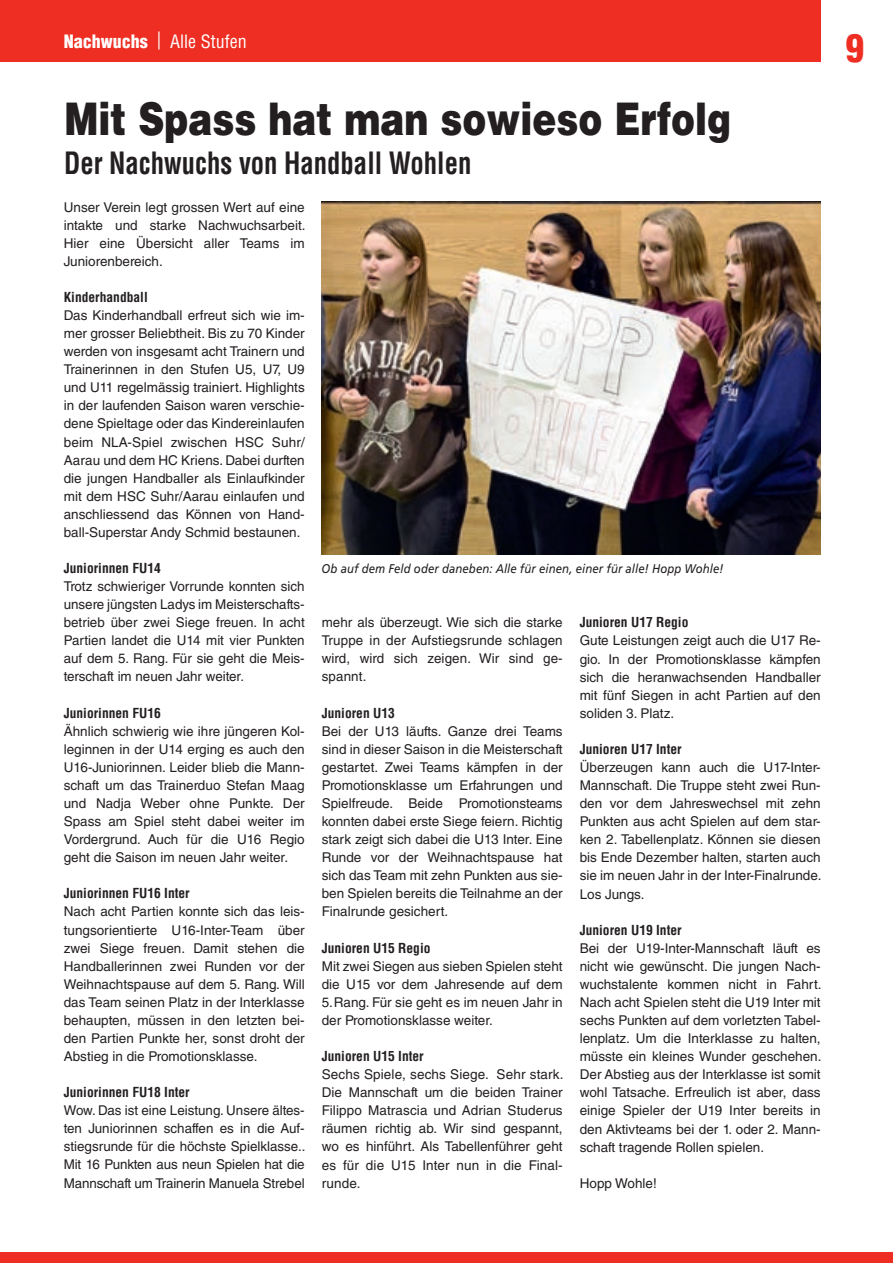
<style>
.page{position:relative;width:893px;height:1263px;background:#fff}
.page>*{position:absolute;margin:0;border:0;box-sizing:border-box;transform-origin:0 0}
.t1{font:900 45px "Helvetica LT Std";color:#231f20;scale:.8 1}
.t2{font:900 condensed 37.5px "Helvetica LT Std";color:#ee2e22}
.t3{font:700 condensed 30px "Helvetica LT Std";color:#231f20;scale:.89 1}
.t4{font:condensed 18px "Helvetica LT Std";color:#fff}
.t5{font:13.5px/18.1px "Helvetica LT Std";color:#231f20;text-align:justify}
.t6{font:700 condensed 13.5px "Helvetica LT Std";color:#231f20}
.t7{font:italic 12.6px "Frutiger LT Com";letter-spacing:.01em;color:#231f20;scale:.9 1}
.s1{font-weight:900}
</style>
<div class="page">
<div style="left:0;top:0;width:821px;height:62px;background:#ee2e22"></div>
<div style="left:0;top:1252px;width:893px;height:11px;background:#ee2e22"></div>
<img style="left:322px;top:202px;width:499px;height:353px">
<h3 class="t4" style="left:64px;top:30px;width:185px"><span class="s1">Nachwuchs</span> | Alle Stufen</h3>
<h1 class="t1" style="left:65px;top:90px;width:835px">Mit Spass hat man sowieso Erfolg</h1>
<h3 class="t3" style="left:64px;top:145px;width:459px">Der Nachwuchs von Handball Wohlen</h3>
<p class="t5" style="left:64px;top:198px;width:243px">Unser Verein legt grossen Wert auf eine intakte und starke Nachwuchsarbeit.<br>Hier eine Übersicht aller Teams im Juniorenbereich.</p>
<p class="t6" style="left:64px;top:289px;width:86px">Kinderhandball</p>
<p class="t5" style="left:64px;top:306px;width:242px">Das Kinderhandball erfreut sich wie im&shy;mer grosser Beliebtheit. Bis zu 70 Kinder werden von insgesamt acht Trainern und Trainerinnen in den Stufen U5, U7, U9 und U11 regelmässig trainiert. Highlights in der laufenden Saison waren verschie&shy;dene Spieltage oder das Kindereinlaufen beim NLA-Spiel zwischen HSC Suhr/ Aarau und dem HC Kriens. Dabei durften die jungen Handballer als Einlaufkinder mit dem HSC Suhr/Aarau einlaufen und anschliessend das Können von Hand&shy;ball-Superstar Andy Schmid bestaunen.</p>
<p class="t6" style="left:64px;top:560px;width:99px">Juniorinnen FU14</p>
<p class="t5" style="left:64px;top:577px;width:242px">Trotz schwieriger Vorrunde konnten sich unsere jüngsten Ladys im Meisterschafts&shy;betrieb über zwei Siege freuen. In acht Partien landet die U14 mit vier Punkten auf dem 5. Rang. Für sie geht die Meis&shy;terschaft im neuen Jahr weiter.</p>
<p class="t6" style="left:64px;top:704px;width:99px">Juniorinnen FU16</p>
<p class="t5" style="left:64px;top:722px;width:242px">Ähnlich schwierig wie ihre jüngeren Kol&shy;leginnen in der U14 erging es auch den U16-Juniorinnen. Leider blieb die Mann&shy;schaft um das Trainerduo Stefan Maag und Nadja Weber ohne Punkte. Der Spass am Spiel steht dabei weiter im Vordergrund. Auch für die U16 Regio geht die Saison im neuen Jahr weiter.</p>
<p class="t6" style="left:64px;top:885px;width:127px">Juniorinnen FU16 Inter</p>
<p class="t5" style="left:64px;top:903px;width:242px">Nach acht Partien konnte sich das leis&shy;tungsorientierte U16-Inter-Team über zwei Siege freuen. Damit stehen die Handballerinnen zwei Runden vor der Weihnachtspause auf dem 5. Rang. Will das Team seinen Platz in der Interklasse behaupten, müssen in den letzten bei&shy;den Partien Punkte her, sonst droht der Abstieg in die Promotionsklasse.</p>
<p class="t6" style="left:64px;top:1084px;width:127px">Juniorinnen FU18 Inter</p>
<p class="t5" style="left:64px;top:1101px;width:243px">Wow. Das ist eine Leistung. Unsere ältes&shy;ten Juniorinnen schaffen es in die Auf&shy;stiegsrunde für die höchste Spielklasse..<br>Mit 16 Punkten aus neun Spielen hat die Mannschaft um Trainerin Manuela Strebel</p>
<p class="t7" style="left:322px;top:561px;width:448px">Ob auf dem Feld oder daneben: Alle für einen, einer für alle! Hopp Wohle!</p>
<p class="t5" style="left:322px;top:613px;width:242px">mehr als überzeugt. Wie sich die starke Truppe in der Aufstiegsrunde schlagen wird, wird sich zeigen. Wir sind ge&shy;spannt.</p>
<p class="t6" style="left:322px;top:704px;width:75px">Junioren U13</p>
<p class="t5" style="left:322px;top:722px;width:242px">Bei der U13 läufts. Ganze drei Teams sind in dieser Saison in die Meisterschaft gestartet. Zwei Teams kämpfen in der Promotionsklasse um Erfahrungen und Spielfreude. Beide Promotionsteams konnten dabei erste Siege feiern. Richtig stark zeigt sich dabei die U13 Inter. Eine Runde vor der Weihnachtspause hat sich das Team mit zehn Punkten aus sie&shy;ben Spielen bereits die Teilnahme an der Finalrunde gesichert.</p>
<p class="t6" style="left:322px;top:939px;width:110px">Junioren U15 Regio</p>
<p class="t5" style="left:322px;top:957px;width:242px">Mit zwei Siegen aus sieben Spielen steht die U15 vor dem Jahresende auf dem 5.Rang. Für sie geht es im neuen Jahr in der Promotionsklasse weiter.</p>
<p class="t6" style="left:322px;top:1048px;width:103px">Junioren U15 Inter</p>
<p class="t5" style="left:322px;top:1065px;width:243px;text-align:left">Sechs Spiele, sechs Siege. Sehr stark.<br>Die Mannschaft um die beiden Trainer Filippo Matrascia und Adrian Studerus räumen richtig ab. Wir sind gespannt, wo es hinführt. Als Tabellenführer geht es für die U15 Inter nun in die Final&shy;runde.</p>
<p class="t6" style="left:580px;top:614px;width:110px">Junioren U17 Regio</p>
<p class="t5" style="left:580px;top:632px;width:242px">Gute Leistungen zeigt auch die U17 Re&shy;gio. In der Promotionsklasse kämpfen sich die heranwachsenden Handballer mit fünf Siegen in acht Partien auf den soliden 3. Platz.</p>
<p class="t6" style="left:580px;top:740px;width:103px">Junioren U17 Inter</p>
<p class="t5" style="left:580px;top:758px;width:243px">Überzeugen kann auch die U17-Inter-Mannschaft. Die Truppe steht zwei Run&shy;den vor dem Jahreswechsel mit zehn Punkten aus acht Spielen auf dem star&shy;ken 2. Tabellenplatz. Können sie diesen bis Ende Dezember halten, starten auch sie im neuen Jahr in der Inter-Finalrunde.<br>Los Jungs.</p>
<p class="t6" style="left:580px;top:921px;width:103px">Junioren U19 Inter</p>
<p class="t5" style="left:580px;top:939px;width:243px">Bei der U19-Inter-Mannschaft läuft es nicht wie gewünscht. Die jungen Nach&shy;wuchstalente kommen nicht in Fahrt.<br>Nach acht Spielen steht die U19 Inter mit sechs Punkten auf dem vorletzten Tabel&shy;lenplatz. Um die Interklasse zu halten, müsste ein kleines Wunder geschehen.<br>Der Abstieg aus der Interklasse ist somit wohl Tatsache. Erfreulich ist aber, dass einige Spieler der U19 Inter bereits in den Aktivteams bei der 1. oder 2. Mann&shy;schaft tragende Rollen spielen.</p>
<p class="t5" style="left:580px;top:1174px;width:79px">Hopp Wohle!</p>
<h2 class="t2" style="left:845px;top:24px;width:20px">9</h2>
</div>
